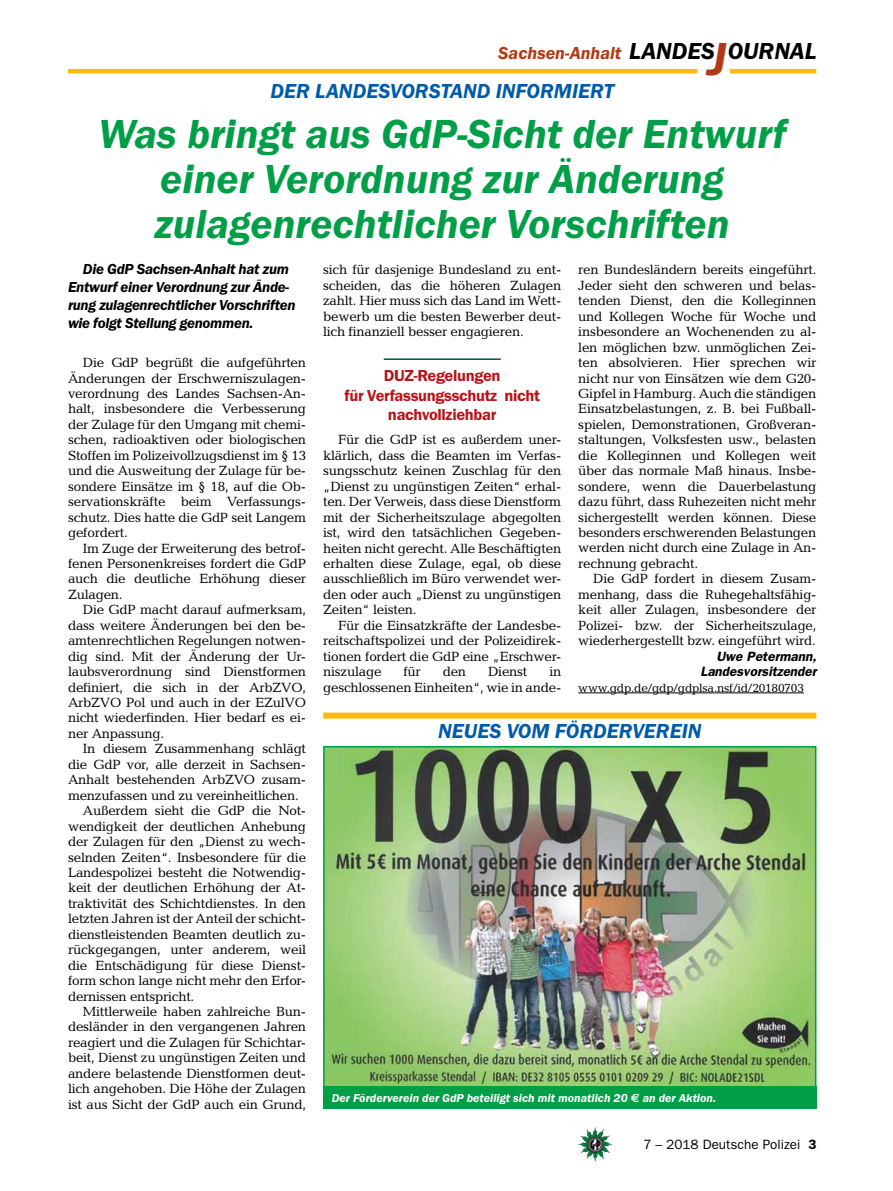
<style>
.page{position:relative;width:893px;height:1191px;background:#fff}
.page>*{position:absolute;margin:0;border:0;box-sizing:border-box;transform-origin:0 0}
.t1{font:italic 600 42px/45px "Franklin Gothic Itc T";color:#009f47;text-align:center}
.t2{font:italic 600 24px "Franklin Gothic Itc T";color:#000}
.t3{font:italic 600 21px "Franklin Gothic Itc T";color:#005baa}
.t4{font:italic 600 18px "Franklin Gothic Itc T";color:#b33916}
.t5{font:600 16.5px/19.5px "Franklin Gothic Itc T";letter-spacing:-.02em;color:#ba141a;text-align:center}
.t6{font:italic 600 15px/18px "Franklin Gothic Itc T";letter-spacing:-.02em;color:#000}
.t7{font:13.5px/15.5px "Candida";letter-spacing:-.02em;color:#000;text-align:justify}
.t8{font:italic 600 13.5px/15.5px "Franklin Gothic";color:#000;text-align:right}
.t9{font:13.5px "Franklin Gothic";color:#000}
.t10{font:italic 600 12px "Franklin Gothic Itc T";color:#fff}
.t11{font:12px "Candida";letter-spacing:-.02em;color:#000}
.s1{font-size:48px;color:#b33916}
.s2{font-family:"Euro Sans";font-weight:700;font-style:normal}
.s3{font-weight:600}
</style>
<div class="page">
<img style="left:578px;top:1127px;width:17px;height:25px">
<hr style="left:730px;top:69px;width:86px;height:4px;background:#fdb913">
<hr style="left:68px;top:69px;width:629px;height:4px;background:#fdb913">
<img style="left:326px;top:749px;width:487px;height:337px">
<div style="left:323px;top:746px;width:493px;height:343px;border:2px solid #009f47"></div>
<div style="left:323px;top:1086px;width:493px;height:23px;background:#009f47"></div>
<hr style="left:384px;top:358px;width:117px;height:2px;background:#005941">
<hr style="left:578px;top:692px;width:226px;height:1px;background:#000">
<div style="left:323px;top:712px;width:493px;height:6px;background:#fdb913"></div>
<h2 class="t2" style="left:629px;top:37px;width:176px">LA NDES<span class="s1">J</span>OURNAL</h2>
<h3 class="t4" style="left:498px;top:42px;width:125px">Sachsen-Anhalt</h3>
<h3 class="t3" style="left:270px;top:79px;width:345px">Der Landesvorstand informiert</h3>
<h1 class="t1" style="left:98px;top:111px;width:692px">Was bringt aus GdP-Sicht der Entwurf einer Verordnung zur Änderung zulagenrechtlicher Vorschriften</h1>
<p class="t6" style="left:68px;top:259px;width:229px;text-indent:15px">Die GdP Sachsen-Anhalt hat zum Entwurf einer Verordnung zur Ände&shy;rung zulagenrechtlicher Vorschriften wie folgt Stellung genommen.</p>
<p class="t7" style="left:68px;top:355px;width:240px;text-indent:15px">Die GdP begrüßt die aufgeführten Änderungen der Erschwerniszulagen&shy;verordnung des Landes Sachsen-An&shy;halt, insbesondere die Verbesserung der Zulage für den Umgang mit chemi&shy;schen, radioaktiven oder biologischen Stoffen im Polizeivollzugsdienst im § 13 und die Ausweitung der Zulage für be&shy;sondere Einsätze im § 18, auf die Ob&shy;servationskräfte beim Verfassungs&shy;schutz. Dies hatte die GdP seit Langem gefordert.</p>
<p class="t7" style="left:68px;top:540px;width:240px;text-indent:15px">Im Zuge der Erweiterung des betrof&shy;fenen Personenkreises fordert die GdP auch die deutliche Erhöhung dieser Zulagen.</p>
<p class="t7" style="left:68px;top:602px;width:240px;text-indent:15px">Die GdP macht darauf aufmerksam, dass weitere Änderungen bei den be&shy;amtenrechtlichen Regelungen notwen&shy;dig sind. Mit der Änderung der Ur&shy;laubsverordnung sind Dienstformen definiert, die sich in der ArbZVO, ArbZVO Pol und auch in der EZulVO nicht wiederfinden. Hier bedarf es ei&shy;ner Anpassung.</p>
<p class="t7" style="left:83px;top:741px;width:225px">In diesem Zusammenhang schlägt</p>
<p class="t7" style="left:68px;top:756px;width:240px">die GdP vor, alle derzeit in Sachsen-</p>
<p class="t7" style="left:68px;top:772px;width:240px">Anhalt bestehenden ArbZVO zusam-</p>
<p class="t7" style="left:68px;top:787px;width:232px">menzufassen und zu vereinheitlichen.</p>
<p class="t7" style="left:83px;top:803px;width:225px">Außerdem sieht die GdP die Not-</p>
<p class="t7" style="left:68px;top:818px;width:240px">wendigkeit der deutlichen Anhebung</p>
<p class="t7" style="left:68px;top:833px;width:240px">der Zulagen für den „Dienst zu wech-</p>
<p class="t7" style="left:68px;top:849px;width:240px">selnden Zeiten“. Insbesondere für die</p>
<p class="t7" style="left:68px;top:864px;width:240px">Landespolizei besteht die Notwendig-</p>
<p class="t7" style="left:68px;top:880px;width:240px">keit der deutlichen Erhöhung der At-</p>
<p class="t7" style="left:68px;top:895px;width:240px">traktivität des Schichtdienstes. In den</p>
<p class="t7" style="left:68px;top:911px;width:240px">letzten Jahren ist der Anteil der schicht-</p>
<p class="t7" style="left:68px;top:926px;width:240px">dienstleistenden Beamten deutlich zu-</p>
<p class="t7" style="left:68px;top:942px;width:240px">rückgegangen, unter anderem, weil</p>
<p class="t7" style="left:68px;top:957px;width:240px">die Entschädigung für diese Dienst-</p>
<p class="t7" style="left:68px;top:972px;width:240px">form schon lange nicht mehr den Erfor-</p>
<p class="t7" style="left:68px;top:988px;width:128px">dernissen entspricht.</p>
<p class="t7" style="left:83px;top:1003px;width:225px">Mittlerweile haben zahlreiche Bun-</p>
<p class="t7" style="left:68px;top:1019px;width:240px">desländer in den vergangenen Jahren</p>
<p class="t7" style="left:68px;top:1034px;width:240px">reagiert und die Zulagen für Schichtar-</p>
<p class="t7" style="left:68px;top:1050px;width:240px">beit, Dienst zu ungünstigen Zeiten und</p>
<p class="t7" style="left:68px;top:1065px;width:240px">andere belastende Dienstformen deut-</p>
<p class="t7" style="left:68px;top:1081px;width:240px">lich angehoben. Die Höhe der Zulagen</p>
<p class="t7" style="left:68px;top:1096px;width:240px">ist aus Sicht der GdP auch ein Grund,</p>
<p class="t7" style="left:323px;top:262px;width:240px">sich für dasjenige Bundesland zu ent&shy;scheiden, das die höheren Zulagen zahlt. Hier muss sich das Land im Wett&shy;bewerb um die besten Bewerber deut&shy;lich finanziell besser engagieren.</p>
<p class="t5" style="left:345px;top:366px;width:197px">DUZ-Regelungen<br>für Verfassungsschutz nicht nachvollziehbar</p>
<p class="t7" style="left:323px;top:432px;width:240px;text-indent:15px">Für die GdP ist es außerdem uner&shy;klärlich, dass die Beamten im Verfas&shy;sungsschutz keinen Zuschlag für den „Dienst zu ungünstigen Zeiten“ erhal&shy;ten. Der Verweis, dass diese Dienstform mit der Sicherheitszulage abgegolten ist, wird den tatsächlichen Gegeben&shy;heiten nicht gerecht. Alle Beschäftigten erhalten diese Zulage, egal, ob diese ausschließlich im Büro verwendet wer&shy;den oder auch „Dienst zu ungünstigen Zeiten“ leisten.</p>
<p class="t7" style="left:323px;top:617px;width:240px;text-indent:15px">Für die Einsatzkräfte der Landesbe&shy;reitschaftspolizei und der Polizeidirek&shy;tionen fordert die GdP eine „Erschwer&shy;niszulage</p>
<p class="t7" style="left:403px;top:664px;width:19px">für</p>
<p class="t7" style="left:443px;top:664px;width:25px">den</p>
<p class="t7" style="left:488px;top:664px;width:41px">Dienst</p>
<p class="t7" style="left:323px;top:664px;width:240px;text-align:right">in<br>geschlossenen Einheiten“, wie in ande-</p>
<p class="t7" style="left:578px;top:262px;width:240px">ren Bundesländern bereits eingeführt.<br>Jeder sieht den schweren und belas&shy;tenden Dienst, den die Kolleginnen und Kollegen Woche für Woche und insbesondere an Wochenenden zu al&shy;len möglichen bzw. unmöglichen Zei&shy;ten absolvieren. Hier sprechen wir nicht nur von Einsätzen wie dem G20- Gipfel in Hamburg. Auch die ständigen Einsatzbelastungen, z. B. bei Fußball&shy;spielen, Demonstrationen, Großveran&shy;staltungen, Volksfesten usw., belasten die Kolleginnen und Kollegen weit über das normale Maß hinaus. Insbe&shy;sondere, wenn die Dauerbelastung dazu führt, dass Ruhezeiten nicht mehr sichergestellt werden können. Diese besonders erschwerenden Belastungen werden nicht durch eine Zulage in An&shy;rechnung gebracht.</p>
<p class="t7" style="left:578px;top:571px;width:240px;text-indent:15px">Die GdP fordert in diesem Zusam&shy;menhang, dass die Ruhegehaltsfähig&shy;keit aller Zulagen, insbesondere der Polizei- bzw. der Sicherheitszulage, wiederhergestellt bzw. eingeführt wird.</p>
<p class="t8" style="left:701px;top:648px;width:117px">Uwe Petermann,<br>Landesvorsitzender</p>
<p class="t11" style="left:578px;top:681px;width:227px">www.gdp.de/gdp/gdplsa.nsf/id/20180703</p>
<h3 class="t3" style="left:438px;top:719px;width:262px">neues vom förderverein</h3>
<p class="t10" style="left:332px;top:1091px;width:386px">Der Förderverein der GdP beteiligt sich mit monatlich 20 <span class="s2">€</span> an der Aktion.</p>
<p class="t9" style="left:643px;top:1136px;width:175px">7 – 2018 Deutsche Polizei <span class="s3">3</span></p>
</div>
